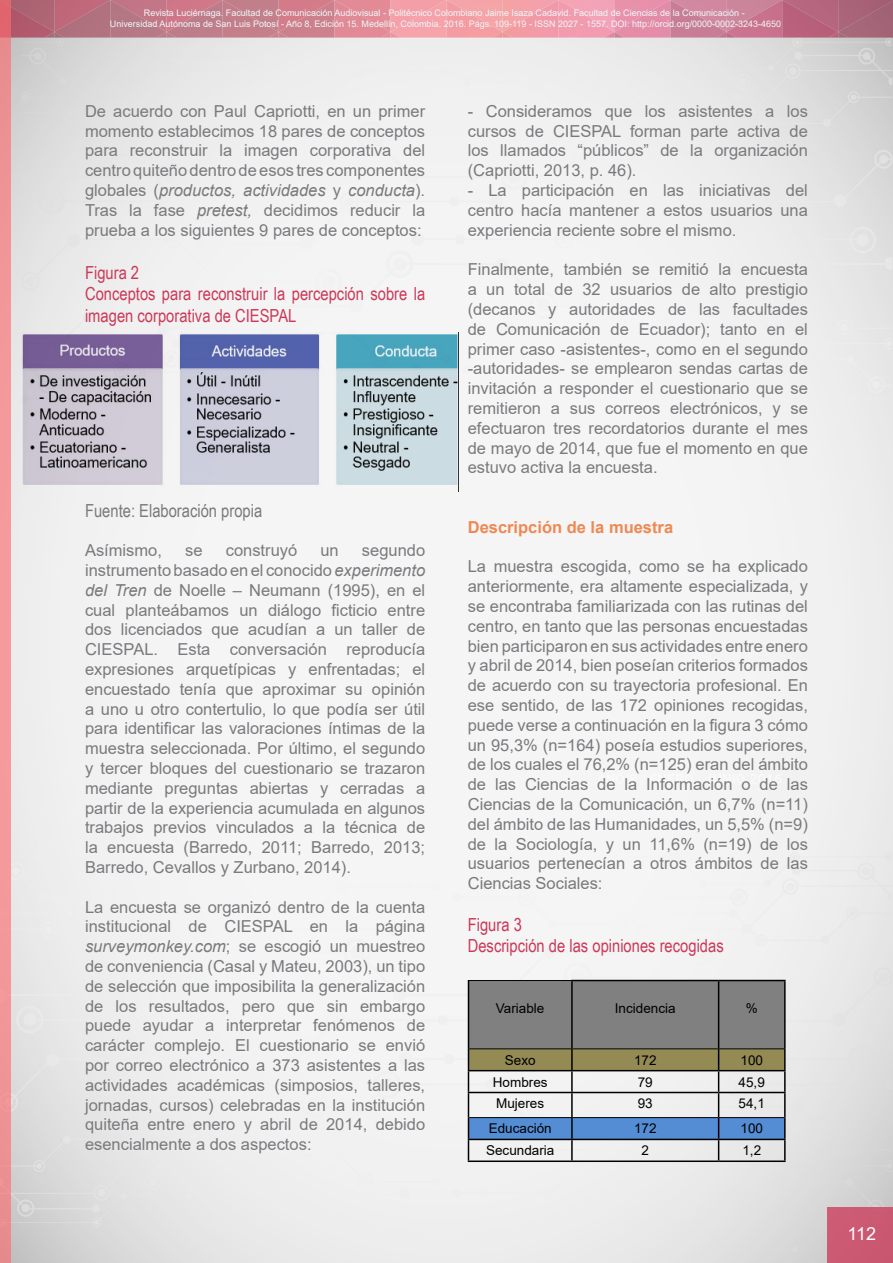
<style>
.page{position:relative;width:893px;height:1263px;background:#fff}
.page>*{position:absolute;margin:0;border:0;box-sizing:border-box;transform-origin:0 0}
.t1{font:18px/21.6px "Arial Narrow";color:#cc3858}
.t2{font:18px "Arial Narrow";color:#797a7d}
.t3{font:18px "Arial";color:#fff}
.t4{font:16.5px/19.8px "Arial";color:#797a7d;text-align:justify}
.t5{font:700 16.5px "Arial";color:#ee8953}
.t6{font:13.5px "Arial";color:#000}
.t7{font:9px/10.8px "Arial";color:#eff8fa;text-align:center}
.s1{font-style:italic}
</style>
<div class="page">
<img style="left:11px;top:38px;width:882px;height:1225px">
<div style="left:827px;top:1207px;width:66px;height:56px;background:#cb5972"></div>
<img style="left:11px;top:32px;width:882px;height:6px">
<img style="left:11px;top:0;width:882px;height:32px">
<svg style="left:44px;top:32px;width:20px;height:6px"></svg>
<svg style="left:156px;top:32px;width:20px;height:6px"></svg>
<svg style="left:380px;top:32px;width:20px;height:6px"></svg>
<svg style="left:604px;top:32px;width:20px;height:6px"></svg>
<svg style="left:828px;top:32px;width:20px;height:6px"></svg>
<svg style="left:268px;top:32px;width:20px;height:6px"></svg>
<svg style="left:492px;top:32px;width:20px;height:6px"></svg>
<svg style="left:716px;top:32px;width:20px;height:6px"></svg>
<svg style="left:0;top:0;width:11px;height:1263px;fill:#f4979a"></svg>
<hr style="left:719px;top:980px;width:67px;height:1px;background:#000">
<hr style="left:784px;top:981px;width:2px;height:68px;background:#000">
<hr style="left:784px;top:1049px;width:2px;height:21px;background:#000">
<hr style="left:719px;top:1070px;width:67px;height:1px;background:#000">
<hr style="left:784px;top:1071px;width:2px;height:21px;background:#000">
<hr style="left:719px;top:1092px;width:67px;height:1px;background:#000">
<hr style="left:784px;top:1093px;width:2px;height:24px;background:#000">
<hr style="left:784px;top:1117px;width:2px;height:22px;background:#000">
<hr style="left:719px;top:1139px;width:67px;height:1px;background:#000">
<svg style="left:468px;top:980px;width:317px;height:180px"></svg>
<hr style="left:784px;top:1140px;width:2px;height:20px;background:#000">
<hr style="left:468px;top:1160px;width:104px;height:2px;background:#000">
<hr style="left:572px;top:1160px;width:147px;height:2px;background:#000">
<hr style="left:719px;top:1160px;width:67px;height:2px;background:#000">
<hr style="left:468px;top:980px;width:103px;height:1px;background:#000">
<hr style="left:469px;top:1048px;width:103px;height:1px;background:#000">
<hr style="left:572px;top:1048px;width:147px;height:1px;background:#000">
<hr style="left:719px;top:1048px;width:65px;height:1px;background:#000">
<hr style="left:469px;top:1117px;width:103px;height:1px;background:#000">
<hr style="left:572px;top:1117px;width:147px;height:1px;background:#000">
<hr style="left:719px;top:1117px;width:65px;height:1px;background:#000">
<img style="left:22px;top:333px;width:436px;height:158px">
<p class="t7" style="left:110px;top:8px;width:673px">Revista Luciérnaga. Facultad de Comunicación Audiovisual - Politécnico Colombiano Jaime Isaza Cadavid. Facultad de Ciencias de la Comunicación -<br>Universidad Autónoma de San Luis Potosí - Año 8, Edición 15. Medellín, Colombia. 2016. Págs. 109-119 - ISSN 2027 - 1557. DOI: http://orcid.org/0000-0002-3243-4650</p>
<p class="t4" style="left:85px;top:101px;width:342px">De acuerdo con Paul Capriotti, en un primer momento establecimos 18 pares de conceptos para reconstruir la imagen corporativa del centro quiteño dentro de esos tres componentes globales (<span class="s1">productos, actividades</span> y <span class="s1">conducta</span>).<br>Tras la fase <span class="s1">pretest,</span> decidimos reducir la prueba a los siguientes 9 pares de conceptos:</p>
<p class="t1" style="left:85px;top:261px;width:342px">Figura 2<br>Conceptos para reconstruir la percepción sobre la imagen corporativa de CIESPAL</p>
<p class="t2" style="left:85px;top:497px;width:179px">Fuente: Elaboración propia</p>
<p class="t4" style="left:85px;top:540px;width:79px">Asímismo,</p>
<p class="t4" style="left:185px;top:540px;width:19px">se</p>
<p class="t4" style="left:226px;top:540px;width:73px">construyó</p>
<p class="t4" style="left:320px;top:540px;width:20px">un</p>
<p class="t4" style="left:85px;top:540px;width:342px;text-indent:277px">segundo instrumento basado en el conocido <span class="s1">experimento del Tren</span> de Noelle – Neumann (1995), en el cual planteábamos un diálogo ficticio entre dos licenciados que acudían a un taller de CIESPAL. Esta conversación reproducía expresiones arquetípicas y enfrentadas; el encuestado tenía que aproximar su opinión a uno u otro contertulio, lo que podía ser útil para identificar las valoraciones íntimas de la muestra seleccionada. Por último, el segundo y tercer bloques del cuestionario se trazaron mediante preguntas abiertas y cerradas a partir de la experiencia acumulada en algunos trabajos previos vinculados a la técnica de la encuesta (Barredo, 2011; Barredo, 2013; Barredo, Cevallos y Zurbano, 2014).</p>
<p class="t4" style="left:85px;top:897px;width:342px">La encuesta se organizó dentro de la cuenta institucional de CIESPAL en la página <span class="s1">surveymonkey.com</span>; se escogió un muestreo de conveniencia (Casal y Mateu, 2003), un tipo de selección que imposibilita la generalización de los resultados, pero que sin embargo puede ayudar a interpretar fenómenos de carácter complejo. El cuestionario se envió por correo electrónico a 373 asistentes a las actividades académicas (simposios, talleres, jornadas, cursos) celebradas en la institución quiteña entre enero y abril de 2014, debido esencialmente a dos aspectos:</p>
<p class="t4" style="left:468px;top:101px;width:342px">- Consideramos que los asistentes a los cursos de CIESPAL forman parte activa de los llamados “públicos” de la organización (Capriotti, 2013, p. 46).</p>
<p class="t4" style="left:468px;top:180px;width:342px">- La participación en las iniciativas del centro hacía mantener a estos usuarios una experiencia reciente sobre el mismo.</p>
<p class="t4" style="left:468px;top:259px;width:342px">Finalmente, también se remitió la encuesta a un total de 32 usuarios de alto prestigio (decanos y autoridades de las facultades de Comunicación de Ecuador); tanto en el primer caso -asistentes-, como en el segundo -autoridades- se emplearon sendas cartas de invitación a responder el cuestionario que se remitieron a sus correos electrónicos, y se efectuaron tres recordatorios durante el mes de mayo de 2014, que fue el momento en que estuvo activa la encuesta.</p>
<p class="t5" style="left:468px;top:515px;width:207px">Descripción de la muestra</p>
<p class="t4" style="left:468px;top:556px;width:342px">La muestra escogida, como se ha explicado anteriormente, era altamente especializada, y se encontraba familiarizada con las rutinas del centro, en tanto que las personas encuestadas bien participaron en sus actividades entre enero y abril de 2014, bien poseían criterios formados de acuerdo con su trayectoria profesional. En ese sentido, de las 172 opiniones recogidas, puede verse a continuación en la figura 3 cómo un 95,3% (n=164) poseía estudios superiores, de los cuales el 76,2% (n=125) eran del ámbito de las Ciencias de la Información o de las Ciencias de la Comunicación, un 6,7% (n=11) del ámbito de las Humanidades, un 5,5% (n=9) de la Sociología, y un 11,6% (n=19) de los usuarios pertenecían a otros ámbitos de las Ciencias Sociales:</p>
<p class="t1" style="left:468px;top:913px;width:257px">Figura 3<br>Descripción de las opiniones recogidas</p>
<p class="t6" style="left:496px;top:998px;width:50px">Variable</p>
<p class="t6" style="left:615px;top:998px;width:62px">Incidencia</p>
<p class="t6" style="left:746px;top:998px;width:14px">%</p>
<p class="t6" style="left:505px;top:1051px;width:32px">Sexo</p>
<p class="t6" style="left:634px;top:1051px;width:24px">172</p>
<p class="t6" style="left:740px;top:1051px;width:24px">100</p>
<p class="t6" style="left:493px;top:1072px;width:56px">Hombres</p>
<p class="t6" style="left:638px;top:1072px;width:17px">79</p>
<p class="t6" style="left:739px;top:1072px;width:28px">45,9</p>
<p class="t6" style="left:496px;top:1094px;width:50px">Mujeres</p>
<p class="t6" style="left:638px;top:1094px;width:17px">93</p>
<p class="t6" style="left:739px;top:1094px;width:28px">54,1</p>
<p class="t6" style="left:489px;top:1119px;width:65px">Educación</p>
<p class="t6" style="left:634px;top:1119px;width:24px">172</p>
<p class="t6" style="left:740px;top:1119px;width:24px">100</p>
<p class="t6" style="left:486px;top:1141px;width:70px">Secundaria</p>
<p class="t6" style="left:642px;top:1141px;width:9px">2</p>
<p class="t6" style="left:742px;top:1141px;width:20px">1,2</p>
<p class="t3" style="left:847px;top:1221px;width:30px">112</p>
</div>
